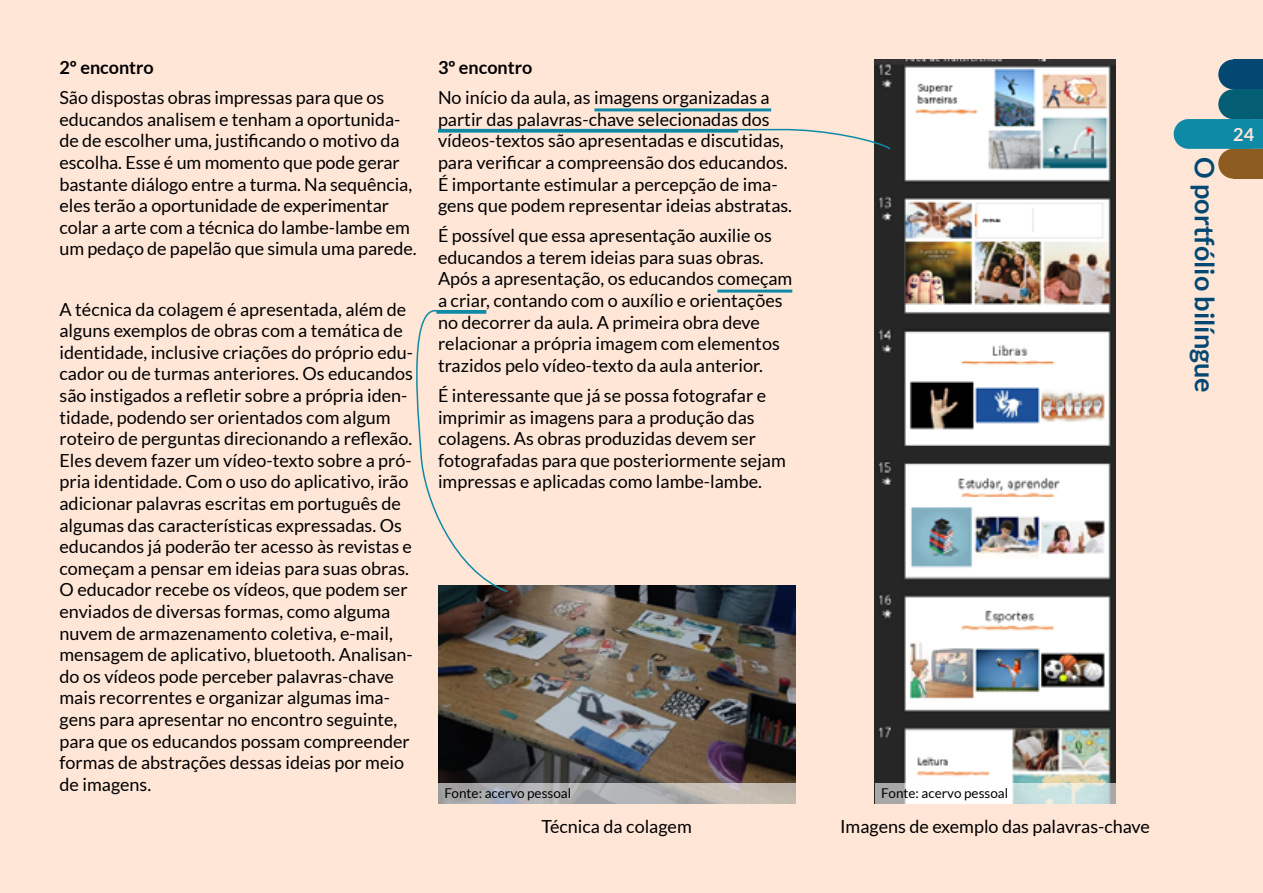
<style>
.page{position:relative;width:1263px;height:893px;background:#ffe6d7}
.page>*{position:absolute;margin:0;border:0;box-sizing:border-box;transform-origin:0 0}
.t1{font:700 27px "Lato";color:#034872}
.t2{font:18px/21.6px "Lato";color:#000}
.t3{font:700 18px "Lato";color:#000}
.t4{font:700 18px "Lato";color:#ffe6d7}
.t5{font:13.5px "Lato";color:#000}
</style>
<div class="page">
<svg style="left:1218px;top:60px;width:45px;height:119px"></svg>
<div style="left:1233px;top:60px;width:30px;height:29px;background:#034872"></div>
<div style="left:1233px;top:89px;width:30px;height:30px;background:#035e73"></div>
<div style="left:1233px;top:149px;width:30px;height:30px;background:#8d5c21"></div>
<div style="left:1174px;top:119px;width:89px;height:30px;background:#0e8aa6;border-radius:15px"></div>
<img style="left:875px;top:60px;width:240px;height:744px">
<svg style="left:875px;top:783px;width:240px;height:20px;background:#dde6e5"></svg>
<img style="left:438px;top:586px;width:357px;height:218px">
<svg style="left:438px;top:783px;width:357px;height:20px;background:#b3b2b1"></svg>
<hr style="left:717px;top:290px;width:75px;height:3px;background:#0e8aa6">
<svg style="left:416px;top:309px;width:93px;height:284px"></svg>
<hr style="left:594px;top:108px;width:177px;height:3px;background:#0e8aa6">
<svg style="left:438px;top:128px;width:454px;height:23px"></svg>
<p class="t3" style="left:60px;top:57px;width:96px">2º encontro</p>
<p class="t2" style="left:60px;top:87px;width:359px">São dispostas obras impressas para que os educandos analisem e tenham a oportunida&shy;de de escolher uma, justificando o motivo da escolha. Esse é um momento que pode gerar bastante diálogo entre a turma. Na sequência, eles terão a oportunidade de experimentar colar a arte com a técnica do lambe-lambe em um pedaço de papelão que simula uma parede.</p>
<p class="t2" style="left:60px;top:298px;width:355px">A técnica da colagem é apresentada, além de alguns exemplos de obras com a temática de identidade, inclusive criações do próprio edu&shy;cador ou de turmas anteriores. Os educandos são instigados a refletir sobre a própria iden&shy;tidade, podendo ser orientados com algum roteiro de perguntas direcionando a reflexão.<br>Eles devem fazer um vídeo-texto sobre a pró&shy;pria identidade. Com o uso do aplicativo, irão adicionar palavras escritas em português de algumas das características expressadas. Os educandos já poderão ter acesso às revistas e começam a pensar em ideias para suas obras.<br>O educador recebe os vídeos, que podem ser enviados de diversas formas, como alguma nuvem de armazenamento coletiva, e-mail, mensagem de aplicativo, bluetooth. Analisan&shy;do os vídeos pode perceber palavras-chave mais recorrentes e organizar algumas ima&shy;gens para apresentar no encontro seguinte, para que os educandos possam compreender formas de abstrações dessas ideias por meio de imagens.</p>
<p class="t3" style="left:438px;top:57px;width:96px">3º encontro</p>
<p class="t2" style="left:438px;top:87px;width:356px">No início da aula, as imagens organizadas a partir das palavras-chave selecionadas dos vídeos-textos são apresentadas e discutidas, para verificar a compreensão dos educandos.<br>É importante estimular a percepção de ima&shy;gens que podem representar ideias abstratas.</p>
<p class="t2" style="left:438px;top:225px;width:356px">É possível que essa apresentação auxilie os educandos a terem ideias para suas obras.<br>Após a apresentação, os educandos começam a criar, contando com o auxílio e orientações no decorrer da aula. A primeira obra deve relacionar a própria imagem com elementos trazidos pelo vídeo-texto da aula anterior.</p>
<p class="t2" style="left:438px;top:384px;width:349px">É interessante que já se possa fotografar e imprimir as imagens para a produção das colagens. As obras produzidas devem ser fotografadas para que posteriormente sejam impressas e aplicadas como lambe-lambe.</p>
<p class="t5" style="left:444px;top:786px;width:128px">Fonte: acervo pessoal</p>
<p class="t2" style="left:541px;top:815px;width:152px">Técnica da colagem</p>
<h1 class="t1" style="left:1220px;top:157px;width:237px;rotate:90deg">O portfólio bilíngue</h1>
<p class="t4" style="left:1233px;top:124px;width:22px">24</p>
<p class="t5" style="left:881px;top:786px;width:128px">Fonte: acervo pessoal</p>
<p class="t2" style="left:840px;top:815px;width:311px">Imagens de exemplo das palavras-chave</p>
</div>
